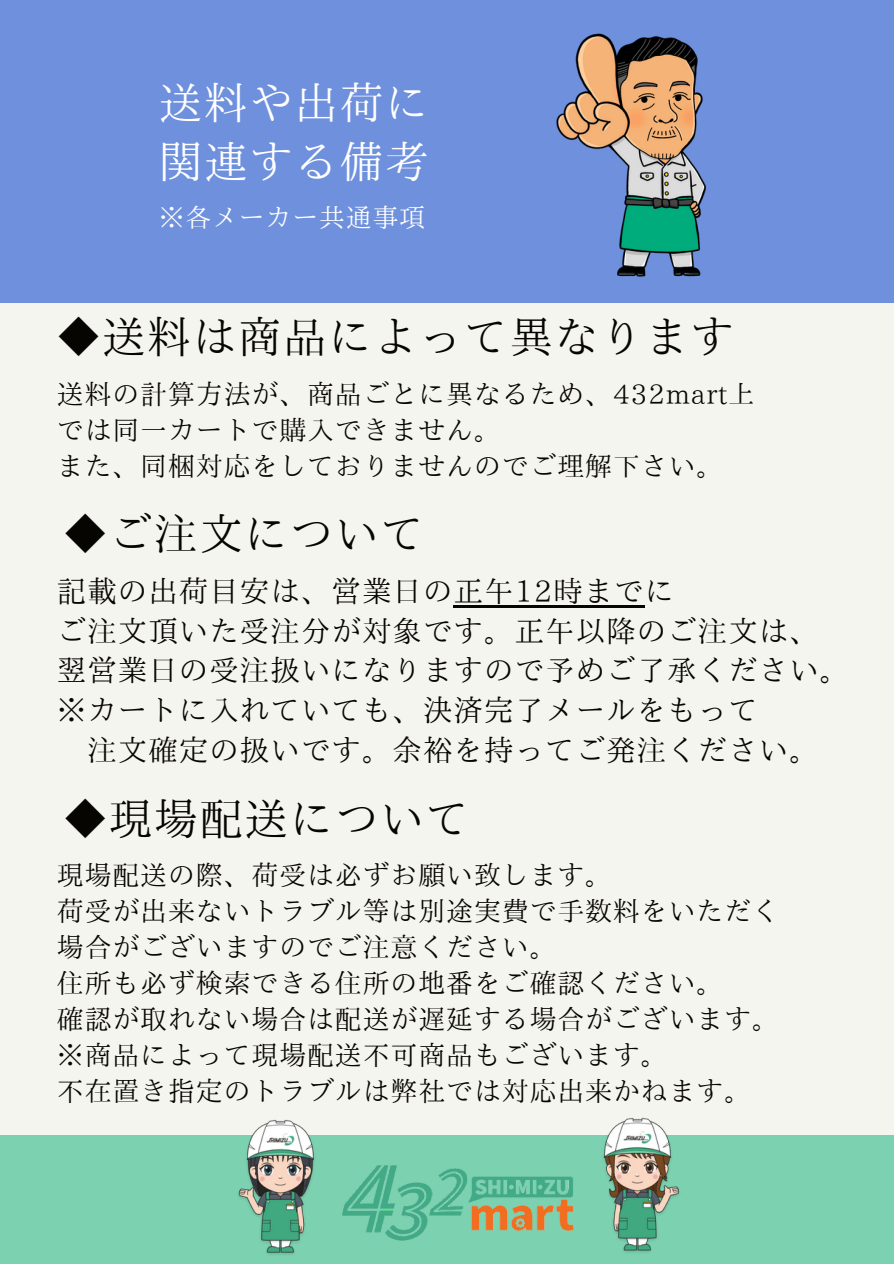
<style>
.page{position:relative;width:894px;height:1264px;background:#fff}
.page>*{position:absolute;margin:0;border:0;box-sizing:border-box;transform-origin:0 0}
.t1{font:43.8px "IP Aex Mincho";letter-spacing:.035em;color:#070502}
.t2{font:43.8px/58.5px "IP Aex Mincho";letter-spacing:.035em;color:#fff}
.t3{font:29.55px "IP Aex Mincho";letter-spacing:.035em;color:#070502}
.t4{font:26.85px/36px "IP Aex Mincho";letter-spacing:.035em;color:#070502}
.t5{font:25.8px "IP Aex Mincho";letter-spacing:.035em;color:#fff}
</style>
<div class="page">
<div style="left:0;top:0;width:893px;height:1263px;background:#f5f5ef"></div>
<div style="left:0;top:0;width:893px;height:303px;background:#6f91dd"></div>
<div style="left:0;top:1135px;width:893px;height:128px;background:#7cd1b0"></div>
<img style="left:238px;top:1119px;width:77px;height:136px">
<img style="left:603px;top:1117px;width:76px;height:135px">
<hr style="left:453px;top:605px;width:191px;height:2px;background:#070502">
<img style="left:342px;top:1165px;width:232px;height:76px">
<img style="left:556px;top:33px;width:150px;height:244px">
<p class="t2" style="left:159px;top:73px;width:271px">送料や出荷に関連する備考</p>
<h1 class="t5" style="left:159px;top:204px;width:267px">※各メーカー共通事項</h1>
<h2 class="t1" style="left:57px;top:315px;width:678px">◆送料は商品によって異なります</h2>
<h1 class="t4" style="left:57px;top:376px;width:699px">送料の計算方法が、商品ごとに異なるため、432mart上では同一カートで購入できません。<br>また、同梱対応をしておりませんのでご理解下さい。</h1>
<h2 class="t1" style="left:64px;top:511px;width:362px">◆ご注文について</h2>
<h1 class="t3" style="left:57px;top:576px;width:618px">記載の出荷目安は、営業日の正午12時までに</h1>
<h1 class="t3" style="left:57px;top:616px;width:763px">ご注文頂いた受注分が対象です。正午以降のご注文は、</h1>
<h1 class="t3" style="left:57px;top:655px;width:793px">翌営業日の受注扱いになりますので予めご了承ください。</h1>
<h1 class="t3" style="left:57px;top:695px;width:702px">※カートに入れていても、決済完了メールをもって</h1>
<h1 class="t3" style="left:87px;top:734px;width:732px">注文確定の扱いです。余裕を持ってご発注ください。</h1>
<h2 class="t1" style="left:64px;top:796px;width:407px">◆現場配送について</h2>
<p class="t4" style="left:57px;top:856px;width:723px">現場配送の際、荷受は必ずお願い致します。<br>荷受が出来ないトラブル等は別途実費で手数料をいただく場合がございますのでご注意ください。<br>住所も必ず検索できる住所の地番をご確認ください。<br>確認が取れない場合は配送が遅延する場合がございます。※商品によって現場配送不可商品もございます。<br>不在置き指定のトラブルは弊社では対応出来かねます。</p>
</div>
